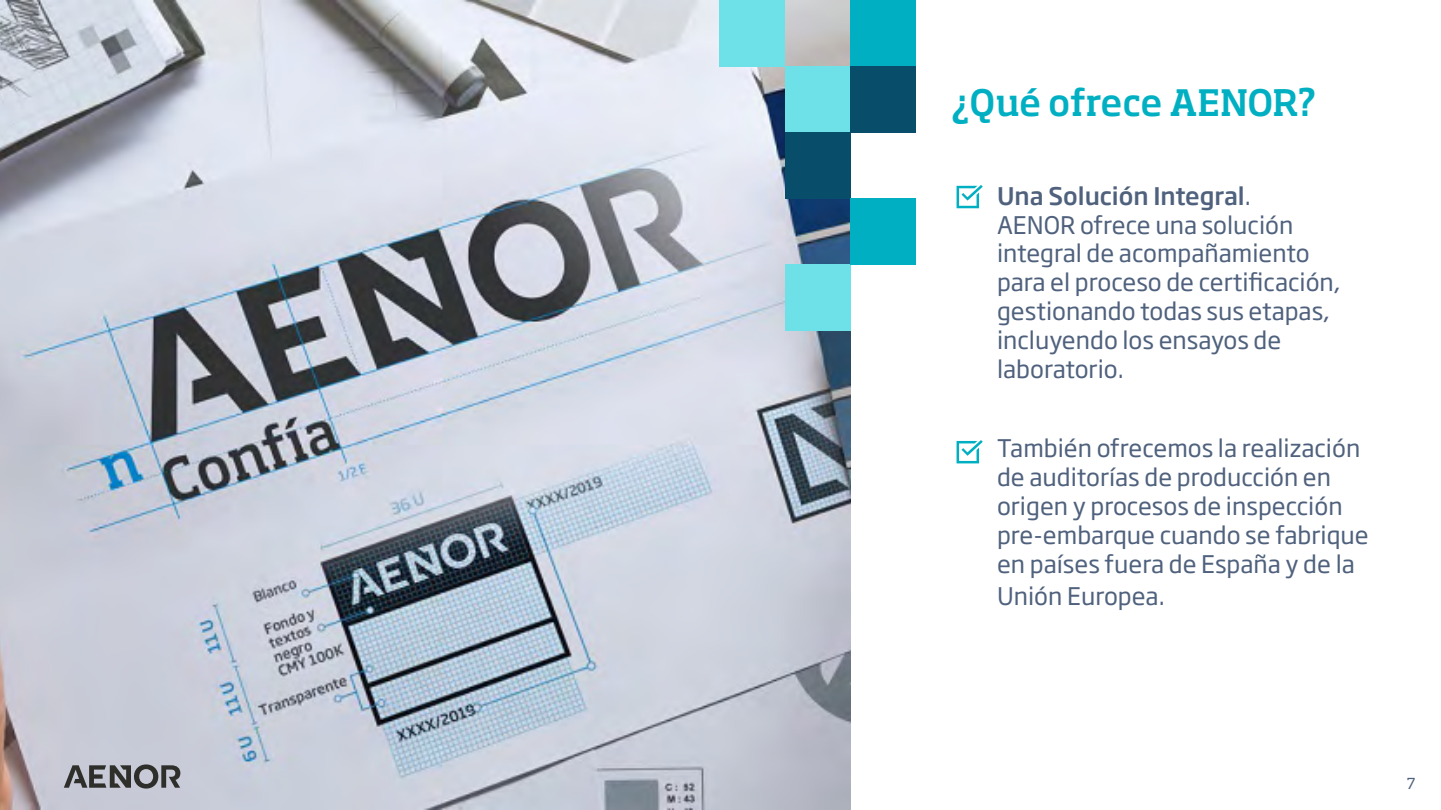
<style>
.page{position:relative;width:1441px;height:810px;background:#fff}
.page>*{position:absolute;margin:0;border:0;box-sizing:border-box;transform-origin:0 0}
.t1{font:500 36px "Soho Pro";letter-spacing:-.02em;color:#00b0c2}
.t2{font:24px/28.8px "Soho Gothic Pro";color:#4f617d}
.t3{font:15px "Soho Pro";color:#4f617d}
.s1{font-weight:500}
</style>
<div class="page">
<img style="left:0;top:0;width:850px;height:810px">
<div style="left:784px;top:66px;width:66px;height:66px;background:#6de0e8"></div>
<div style="left:784px;top:132px;width:66px;height:66px;background:#084d69"></div>
<div style="left:784px;top:264px;width:66px;height:67px;background:#6de0e8"></div>
<div style="left:719px;top:0;width:65px;height:66px;background:#6de0e8"></div>
<div style="left:850px;top:0;width:65px;height:66px;background:#00b0c2"></div>
<div style="left:850px;top:66px;width:65px;height:66px;background:#084d69"></div>
<div style="left:850px;top:198px;width:65px;height:66px;background:#00b0c2"></div>
<svg style="left:956px;top:185px;width:26px;height:23px"></svg>
<svg style="left:956px;top:440px;width:26px;height:23px"></svg>
<svg style="left:64px;top:764px;width:116px;height:25px;background:#7d7f84"></svg>
<h1 class="t1" style="left:950px;top:77px;width:368px">¿Qué ofrece AENOR?</h1>
<p class="t2" style="left:996px;top:180px;width:345px"><span class="s1">Una Solución Integral</span>.<br>AENOR ofrece una solución integral de acompañamiento para el proceso de certificación, gestionando todas sus etapas, incluyendo los ensayos de laboratorio.</p>
<p class="t2" style="left:996px;top:433px;width:373px">También ofrecemos la realización de auditorías de producción en origen y procesos de inspección pre-embarque cuando se fabrique en países fuera de España y de la</p>
<p class="t2" style="left:996px;top:581px;width:169px">Unión Europea.</p>
<p class="t3" style="left:1406px;top:773px;width:10px">7</p>
</div>
